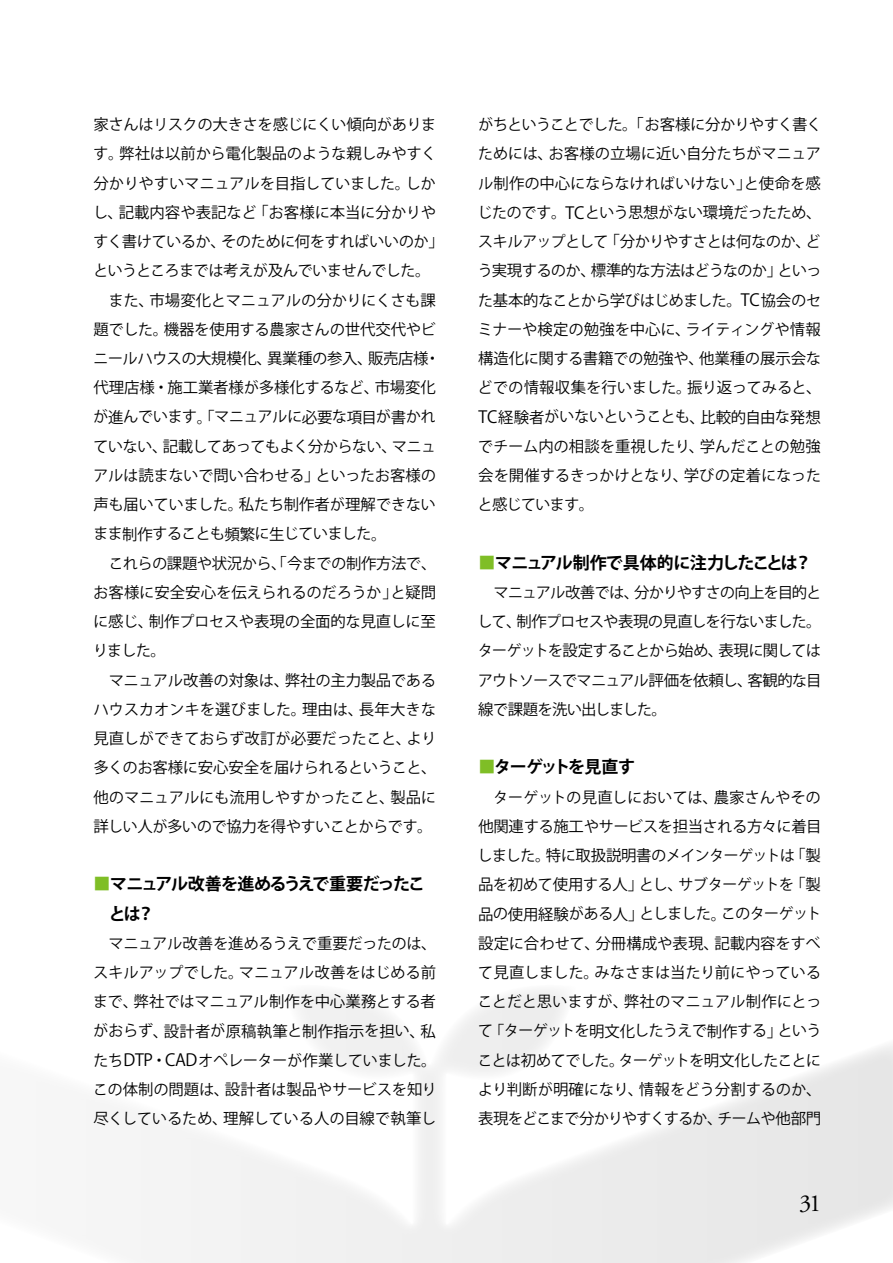
<style>
.page{position:relative;width:893px;height:1263px;background:#fff}
.page>*{position:absolute;margin:0;border:0;box-sizing:border-box;transform-origin:0 0}
.t1{font:24.45px "Adobe Garamond Pro";color:#000}
.t2{font:700 16.95px/29.2px "Koz Go Pro";letter-spacing:-.085em;color:#000}
.t3{font:700 16.95px "Koz Go Pro";letter-spacing:-.045em;color:#000}
.t4{font:700 16.95px "Koz Go Pro";letter-spacing:-.065em;color:#000}
.t5{font:15.45px/29.2px "Koz Go Pro";letter-spacing:-.005em;color:#000}
.t6{font:15.15px/29.2px "Koz Go Pro";letter-spacing:-.005em;color:#000;text-align:justify}
.t7{font:15.15px "Koz Go Pro";letter-spacing:.015em;color:#000}
.t8{font:15.15px "Koz Go Pro";letter-spacing:.02em;color:#000}
.t9{font:15.15px "Koz Go Pro";letter-spacing:.025em;color:#000}
.s1{font-size:15.45px}
.s2{font-size:15.15px}
.s3{color:#7fbe26}
.s4{font-size:16.65px}
</style>
<div class="page">
<svg style="left:141px;top:990px;width:752px;height:273px"></svg>
<p class="t6" style="left:93px;top:110px;width:344px"><span class="s1">家</span>さんはリスクの<span class="s1">大</span>きさを<span class="s1">感</span>じにくい<span class="s1">傾向</span>があります<span class="s1">。弊社</span>は<span class="s1">以前</span>から<span class="s1">電化製品</span>のような<span class="s1">親</span>しみやすく<span class="s1">分</span>かりやすいマニュアルを<span class="s1">目指</span>していました<span class="s1">。</span>しか</p>
<p class="t5" style="left:93px;top:198px;width:344px"><span class="s2">し</span>、記載内容<span class="s2">や</span>表記<span class="s2">など</span>「<span class="s2">お</span>客様<span class="s2">に</span>本当<span class="s2">に</span>分<span class="s2">かりや</span></p>
<p class="t6" style="left:94px;top:227px;width:352px">すく<span class="s1">書</span>けているか<span class="s1">、</span>そのために<span class="s1">何</span>をすればいいのか<span class="s1">」</span></p>
<p class="t6" style="left:93px;top:256px;width:339px">というところまでは<span class="s1">考</span>えが<span class="s1">及</span>んでいませんでした<span class="s1">。</span></p>
<p class="t6" style="left:109px;top:286px;width:329px">また<span class="s1">、市場変化</span>とマニュアルの<span class="s1">分</span>かりにくさも<span class="s1">課</span></p>
<p class="t5" style="left:93px;top:315px;width:348px">題<span class="s2">でした</span>。機器<span class="s2">を</span>使用<span class="s2">する</span>農家<span class="s2">さんの</span>世代交代<span class="s2">やビニールハウスの</span>大規模化、異業種<span class="s2">の</span>参入、販売店様・代理店様・施工業者様<span class="s2">が</span>多様化<span class="s2">するなど</span>、市場変化</p>
<p class="t6" style="left:93px;top:403px;width:344px">が<span class="s1">進</span>んでいます<span class="s1">。「</span>マニュアルに<span class="s1">必要</span>な<span class="s1">項目</span>が<span class="s1">書</span>かれていない<span class="s1">、記載</span>してあってもよく<span class="s1">分</span>からない<span class="s1">、</span>マニュアルは<span class="s1">読</span>まないで<span class="s1">問</span>い<span class="s1">合</span>わせる<span class="s1">」</span>といったお<span class="s1">客様</span>の<span class="s1">声</span>も<span class="s1">届</span>いていました<span class="s1">。私</span>たち<span class="s1">制作者</span>が<span class="s1">理解</span>できないまま<span class="s1">制作</span>することも<span class="s1">頻繁</span>に<span class="s1">生</span>じていました<span class="s1">。</span></p>
<p class="t5" style="left:109px;top:549px;width:329px"><span class="s2">これらの</span>課題<span class="s2">や</span>状況<span class="s2">から</span>、｢今<span class="s2">までの</span>制作方法<span class="s2">で</span>、</p>
<p class="t7" style="left:94px;top:582px;width:344px">お<span class="s1">客様</span>に<span class="s1">安全安心</span>を<span class="s1">伝</span>えられるのだろうか<span class="s1">｣</span>と<span class="s1">疑問</span></p>
<p class="t5" style="left:93px;top:607px;width:344px"><span class="s2">に</span>感<span class="s2">じ</span>、制作<span class="s2">プロセスや</span>表現<span class="s2">の</span>全面的<span class="s2">な</span>見直<span class="s2">しに</span>至</p>
<p class="t6" style="left:93px;top:637px;width:74px">りました<span class="s1">。</span></p>
<p class="t6" style="left:109px;top:666px;width:328px">マニュアル<span class="s1">改善</span>の<span class="s1">対象</span>は<span class="s1">、弊社</span>の<span class="s1">主力製品</span>である</p>
<p class="t9" style="left:94px;top:699px;width:344px">ハウスカオンキを<span class="s1">選</span>びました<span class="s1">。理由</span>は<span class="s1">、長年大</span>きな</p>
<p class="t7" style="left:93px;top:729px;width:344px"><span class="s1">見直</span>しができておらず<span class="s1">改訂</span>が<span class="s1">必要</span>だったこと<span class="s1">、</span>より</p>
<p class="t6" style="left:93px;top:753px;width:345px"><span class="s1">多</span>くのお<span class="s1">客様</span>に<span class="s1">安心安全</span>を<span class="s1">届</span>けられるということ<span class="s1">、</span></p>
<p class="t8" style="left:94px;top:787px;width:344px"><span class="s1">他</span>のマニュアルにも<span class="s1">流用</span>しやすかったこと<span class="s1">、製品</span>に</p>
<p class="t6" style="left:93px;top:812px;width:341px"><span class="s1">詳</span>しい<span class="s1">人</span>が<span class="s1">多</span>いので<span class="s1">協力</span>を<span class="s1">得</span>やすいことからです<span class="s1">。</span></p>
<p class="t2" style="left:109px;top:870px;width:318px;text-indent:-15px"><span class="s3">■</span>マニュアル改善を進めるうえで重要だったことは？</p>
<p class="t6" style="left:93px;top:929px;width:345px;text-indent:16px">マニュアル<span class="s1">改善</span>を<span class="s1">進</span>めるうえで<span class="s1">重要</span>だったのは<span class="s1">、</span>スキルアップでした<span class="s1">。</span>マニュアル<span class="s1">改善</span>をはじめる<span class="s1">前</span>まで<span class="s1">、弊社</span>ではマニュアル<span class="s1">制作</span>を<span class="s1">中心業務</span>とする<span class="s1">者</span></p>
<p class="t5" style="left:93px;top:1017px;width:344px"><span class="s2">がおらず</span>、設計者<span class="s2">が</span>原稿執筆<span class="s2">と</span>制作指示<span class="s2">を</span>担<span class="s2">い</span>、私</p>
<p class="t6" style="left:93px;top:1046px;width:345px">たち<span class="s4">DTP</span><span class="s1">・</span><span class="s4">CAD</span>オペレーターが<span class="s1">作業</span>していました<span class="s1">。</span>この<span class="s1">体制</span>の<span class="s1">問題</span>は<span class="s1">、設計者</span>は<span class="s1">製品</span>やサービスを<span class="s1">知</span>り<span class="s1">尽</span>くしているため<span class="s1">、理解</span>している<span class="s1">人</span>の<span class="s1">目線</span>で<span class="s1">執筆</span>し</p>
<p class="t6" style="left:478px;top:110px;width:346px">がちということでした<span class="s1">。｢</span>お<span class="s1">客様</span>に<span class="s1">分</span>かりやすく<span class="s1">書</span>くためには<span class="s1">、</span>お<span class="s1">客様</span>の<span class="s1">立場</span>に<span class="s1">近</span>い<span class="s1">自分</span>たちがマニュアル<span class="s1">制作</span>の<span class="s1">中心</span>にならなければいけない<span class="s1">｣</span>と<span class="s1">使命</span>を<span class="s1">感</span>じたのです<span class="s1">。</span><span class="s4">TC</span>という<span class="s1">思想</span>がない<span class="s1">環境</span>だったため<span class="s1">、</span>スキルアップとして<span class="s1">「分</span>かりやすさとは<span class="s1">何</span>なのか<span class="s1">、</span>どう<span class="s1">実現</span>するのか<span class="s1">、標準的</span>な<span class="s1">方法</span>はどうなのか<span class="s1">」</span>といった<span class="s1">基本的</span>なことから<span class="s1">学</span>びはじめました<span class="s1">。</span><span class="s4">TC</span><span class="s1">協会</span>のセミナーや<span class="s1">検定</span>の<span class="s1">勉強</span>を<span class="s1">中心</span>に<span class="s1">、</span>ライティングや<span class="s1">情報</span></p>
<p class="t5" style="left:478px;top:344px;width:344px">構造化<span class="s2">に</span>関<span class="s2">する</span>書籍<span class="s2">での</span>勉強<span class="s2">や</span>、他業種<span class="s2">の</span>展示会<span class="s2">な</span></p>
<p class="t8" style="left:478px;top:378px;width:345px">どでの<span class="s1">情報収集</span>を<span class="s1">行</span>いました<span class="s1">。振</span>り<span class="s1">返</span>ってみると<span class="s1">、</span></p>
<p class="t5" style="left:478px;top:403px;width:344px"><span class="s4">TC</span>経験者<span class="s2">がいないということも</span>、比較的自由<span class="s2">な</span>発想</p>
<p class="t6" style="left:478px;top:432px;width:344px">でチーム<span class="s1">内</span>の<span class="s1">相談</span>を<span class="s1">重視</span>したり<span class="s1">、学</span>んだことの<span class="s1">勉強会</span>を<span class="s1">開催</span>するきっかけとなり<span class="s1">、学</span>びの<span class="s1">定着</span>になったと<span class="s1">感</span>じています<span class="s1">。</span></p>
<p class="t3" style="left:478px;top:552px;width:335px"><span class="s3">■</span>マニュアル制作で具体的に注力したことは？</p>
<p class="t6" style="left:478px;top:578px;width:345px;text-indent:16px">マニュアル<span class="s1">改善</span>では<span class="s1">、分</span>かりやすさの<span class="s1">向上</span>を<span class="s1">目的</span>として<span class="s1">、制作</span>プロセスや<span class="s1">表現</span>の<span class="s1">見直</span>しを<span class="s1">行</span>ないました<span class="s1">。</span>ターゲットを<span class="s1">設定</span>することから<span class="s1">始</span>め<span class="s1">、表現</span>に<span class="s1">関</span>してはアウトソースでマニュアル<span class="s1">評価</span>を<span class="s1">依頼</span>し<span class="s1">、客観的</span>な<span class="s1">目線</span>で<span class="s1">課題</span>を<span class="s1">洗</span>い<span class="s1">出</span>しました<span class="s1">。</span></p>
<p class="t4" style="left:478px;top:756px;width:158px"><span class="s3">■</span>ターゲットを見直す</p>
<p class="t6" style="left:478px;top:783px;width:345px;text-indent:16px">ターゲットの<span class="s1">見直</span>しにおいては<span class="s1">、農家</span>さんやその<span class="s1">他関連</span>する<span class="s1">施工</span>やサービスを<span class="s1">担当</span>される<span class="s1">方々</span>に<span class="s1">着目</span>しました<span class="s1">。特</span>に<span class="s1">取扱説明書</span>のメインターゲットは<span class="s1">「製品</span>を<span class="s1">初</span>めて<span class="s1">使用</span>する<span class="s1">人」</span>とし<span class="s1">、</span>サブターゲットを<span class="s1">「製品</span>の<span class="s1">使用経験</span>がある<span class="s1">人」</span>としました<span class="s1">。</span>このターゲット</p>
<p class="t5" style="left:478px;top:929px;width:344px">設定<span class="s2">に</span>合<span class="s2">わせて</span>、分冊構成<span class="s2">や</span>表現、記載内容<span class="s2">をすべ</span></p>
<p class="t6" style="left:478px;top:958px;width:345px">て<span class="s1">見直</span>しました<span class="s1">。</span>みなさまは<span class="s1">当</span>たり<span class="s1">前</span>にやっていることだと<span class="s1">思</span>いますが<span class="s1">、弊社</span>のマニュアル<span class="s1">制作</span>にとって<span class="s1">「</span>ターゲットを<span class="s1">明文化</span>したうえで<span class="s1">制作</span>する<span class="s1">」</span>ということは<span class="s1">初</span>めてでした<span class="s1">。</span>ターゲットを<span class="s1">明文化</span>したことにより<span class="s1">判断</span>が<span class="s1">明確</span>になり<span class="s1">、情報</span>をどう<span class="s1">分割</span>するのか<span class="s1">、表現</span>をどこまで<span class="s1">分</span>かりやすくするか<span class="s1">、</span>チームや<span class="s1">他部門</span></p>
<h1 class="t1" style="left:799px;top:1188px;width:23px">31</h1>
</div>
